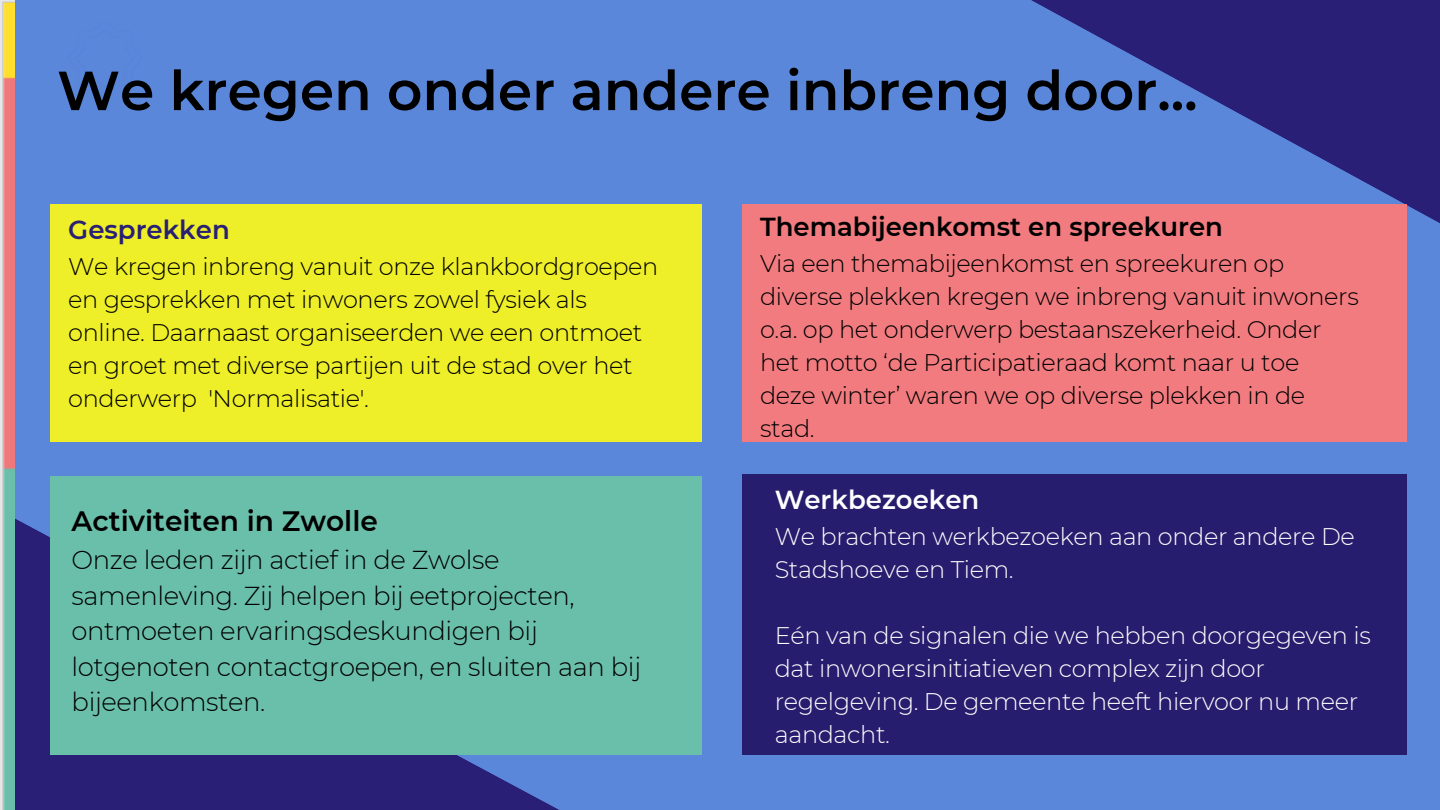
<style>
.page{position:relative;width:1440px;height:810px;background:#5a87da}
.page>*{position:absolute;margin:0;border:0;box-sizing:border-box;transform-origin:0 0}
.t1{font:600 55px "Montserrat";color:#000}
.t2{font:600 28px "Montserrat";color:#000}
.t3{font:600 26px "Montserrat";color:#000}
.t4{font:600 26px "Montserrat";color:#fdfefe}
.t5{font:600 26px "Montserrat";color:#291f75}
.t6{font:300 25.9px/35.6px "Montserrat";letter-spacing:-.015em;color:#000}
.t7{font:300 24px/33px "Montserrat";letter-spacing:-.015em;color:#000}
.t8{font:300 24px/33px "Montserrat";letter-spacing:-.015em;color:#fdfefe}
</style>
<div class="page">
<svg style="left:1031px;top:0;width:409px;height:572px"></svg>
<div style="left:742px;top:204px;width:664px;height:238px;background:#f17b7f"></div>
<svg style="left:15px;top:405px;width:687px;height:405px"></svg>
<div style="left:50px;top:476px;width:651px;height:279px;background:#6abfab"></div>
<div style="left:50px;top:204px;width:651px;height:238px;background:#eeef28"></div>
<img style="left:0;top:0;width:15px;height:810px">
<div style="left:742px;top:474px;width:664px;height:281px;background:#271d6e"></div>
<p class="t1" style="left:57px;top:57px;width:1142px">We kregen onder andere inbreng door...</p>
<p class="t5" style="left:68px;top:214px;width:163px">Gesprekken</p>
<p class="t7" style="left:68px;top:250px;width:592px">We kregen inbreng vanuit onze klankbordgroepen en gesprekken met inwoners zowel fysiek als online. Daarnaast organiseerden we een ontmoet en groet met diverse partijen uit de stad over het onderwerp 'Normalisatie'.</p>
<p class="t2" style="left:72px;top:504px;width:308px">Activiteiten in Zwolle</p>
<p class="t6" style="left:72px;top:542px;width:571px">Onze leden zijn actief in de Zwolse samenleving. Zij helpen bij eetprojecten, ontmoeten ervaringsdeskundigen bij lotgenoten contactgroepen, en sluiten aan bij bijeenkomsten.</p>
<p class="t3" style="left:760px;top:211px;width:464px">Themabijeenkomst en spreekuren</p>
<p class="t7" style="left:760px;top:247px;width:600px">Via een themabijeenkomst en spreekuren op diverse plekken kregen we inbreng vanuit inwoners o.a. op het onderwerp bestaanszekerheid. Onder het motto ‘de Participatieraad komt naar u toe deze winter’ waren we op diverse plekken in de stad.</p>
<p class="t4" style="left:775px;top:484px;width:206px">Werkbezoeken</p>
<p class="t8" style="left:775px;top:519px;width:582px">We brachten werkbezoeken aan onder andere De<br>Stadshoeve en Tiem.</p>
<p class="t8" style="left:775px;top:618px;width:598px">Eén van de signalen die we hebben doorgegeven is dat inwonersinitiatieven complex zijn door regelgeving. De gemeente heeft hiervoor nu meer aandacht.</p>
</div>
